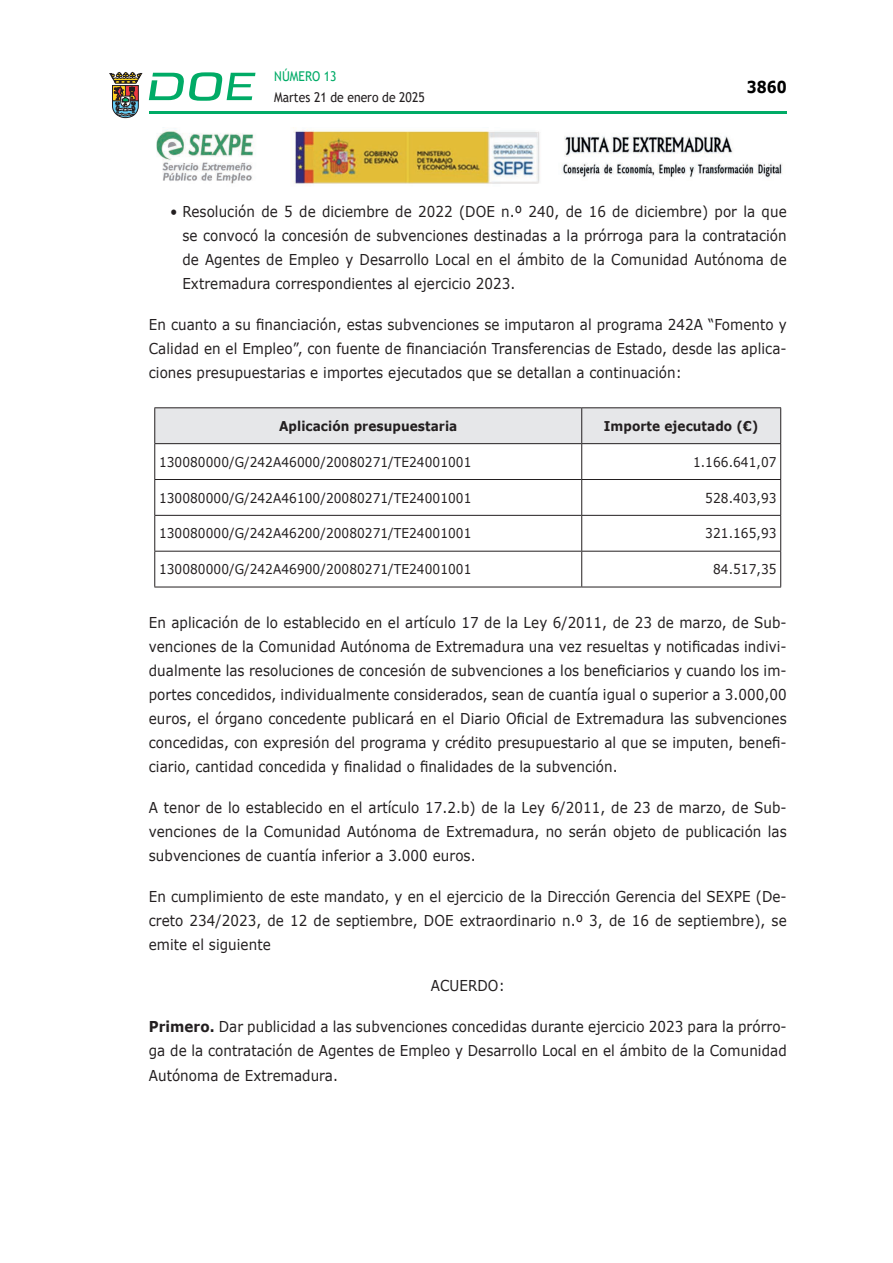
<style>
.page{position:relative;width:893px;height:1263px;background:#fff}
.page>*{position:absolute;margin:0;border:0;box-sizing:border-box;transform-origin:0 0}
.t1{font:700 16.5px "Verdana";color:#000;scale:.85 1}
.CUERPO_DE_TEXTO{font:15px/24px "Verdana";letter-spacing:.005em;color:#231f20;text-align:justify;scale:.9 1}
.CUERPO_DE_TEXTO_TABL{font:13.5px "Verdana";letter-spacing:.005em;color:#231f20;scale:.9 1}
.TABLATITULO{font:700 13.5px "Verdana";letter-spacing:.005em;color:#231f20;scale:.9 1}
.t2{font:13.5px "Trebuchet MS";color:#231f20;scale:.9 1}
.t3{font:13.5px "Trebuchet MS";color:#00ab67;scale:.9 1}
.s1{font-weight:700}
</style>
<div class="page">
<hr style="left:149px;top:111px;width:638px;height:3px;background:#00ab66">
<svg style="left:109px;top:72px;width:33px;height:46px"></svg>
<svg style="left:149px;top:72px;width:106px;height:29px"></svg>
<div style="left:155px;top:408px;width:625px;height:35px;background:#e6e7e9"></div>
<hr style="left:154px;top:407px;width:428px;height:1px;background:#231f20">
<hr style="left:582px;top:407px;width:199px;height:1px;background:#231f20">
<hr style="left:154px;top:443px;width:428px;height:1px;background:#231f20">
<hr style="left:582px;top:443px;width:199px;height:1px;background:#231f20">
<hr style="left:154px;top:587px;width:428px;height:1px;background:#231f20">
<hr style="left:582px;top:587px;width:199px;height:1px;background:#231f20">
<hr style="left:154px;top:408px;width:1px;height:35px;background:#231f20">
<hr style="left:581px;top:408px;width:1px;height:35px;background:#231f20">
<hr style="left:780px;top:408px;width:1px;height:35px;background:#231f20">
<hr style="left:154px;top:444px;width:1px;height:35px;background:#231f20">
<hr style="left:581px;top:444px;width:1px;height:35px;background:#231f20">
<hr style="left:780px;top:444px;width:1px;height:35px;background:#231f20">
<hr style="left:154px;top:479px;width:428px;height:1px;background:#231f20">
<hr style="left:154px;top:480px;width:1px;height:35px;background:#231f20">
<hr style="left:582px;top:479px;width:199px;height:1px;background:#231f20">
<hr style="left:581px;top:480px;width:1px;height:35px;background:#231f20">
<hr style="left:780px;top:480px;width:1px;height:35px;background:#231f20">
<hr style="left:154px;top:515px;width:428px;height:1px;background:#231f20">
<hr style="left:154px;top:516px;width:1px;height:35px;background:#231f20">
<hr style="left:582px;top:515px;width:199px;height:1px;background:#231f20">
<hr style="left:581px;top:516px;width:1px;height:35px;background:#231f20">
<hr style="left:780px;top:516px;width:1px;height:35px;background:#231f20">
<hr style="left:154px;top:551px;width:428px;height:1px;background:#231f20">
<hr style="left:154px;top:551px;width:1px;height:36px;background:#231f20">
<hr style="left:582px;top:551px;width:199px;height:1px;background:#231f20">
<hr style="left:581px;top:551px;width:1px;height:36px;background:#231f20">
<hr style="left:780px;top:551px;width:1px;height:36px;background:#231f20">
<img style="left:156px;top:128px;width:627px;height:56px">
<p class="t3" style="left:274px;top:67px;width:71px">NÚMERO 13</p>
<p class="t2" style="left:274px;top:88px;width:169px">Martes 21 de enero de 2025</p>
<p class="t1" style="left:747px;top:75px;width:48px">3860</p>
<p class="CUERPO_DE_TEXTO" style="left:182px;top:199px;width:673px;text-indent:-12px">• Resolución de 5 de diciembre de 2022 (DOE n.º 240, de 16 de diciembre) por la que se convocó la concesión de subvenciones destinadas a la prórroga para la contratación de Agentes de Empleo y Desarrollo Local en el ámbito de la Comunidad Autónoma de Extremadura correspondientes al ejercicio 2023.</p>
<p class="CUERPO_DE_TEXTO" style="left:149px;top:312px;width:710px">En cuanto a su financiación, estas subvenciones se imputaron al programa 242A “Fomento y Calidad en el Empleo”, con fuente de financiación Transferencias de Estado, desde las aplica&shy;ciones presupuestarias e importes ejecutados que se detallan a continuación:</p>
<p class="TABLATITULO" style="left:279px;top:416px;width:200px">Aplicación presupuestaria</p>
<p class="TABLATITULO" style="left:604px;top:416px;width:173px">Importe ejecutado (€)</p>
<p class="CUERPO_DE_TEXTO_TABL" style="left:159px;top:452px;width:349px">130080000/G/242A46000/20080271/TE24001001</p>
<p class="CUERPO_DE_TEXTO_TABL" style="left:693px;top:452px;width:94px">1.166.641,07</p>
<p class="CUERPO_DE_TEXTO_TABL" style="left:159px;top:488px;width:349px">130080000/G/242A46100/20080271/TE24001001</p>
<p class="CUERPO_DE_TEXTO_TABL" style="left:705px;top:488px;width:81px">528.403,93</p>
<p class="CUERPO_DE_TEXTO_TABL" style="left:159px;top:524px;width:349px">130080000/G/242A46200/20080271/TE24001001</p>
<p class="CUERPO_DE_TEXTO_TABL" style="left:705px;top:524px;width:81px">321.165,93</p>
<p class="CUERPO_DE_TEXTO_TABL" style="left:159px;top:560px;width:349px">130080000/G/242A46900/20080271/TE24001001</p>
<p class="CUERPO_DE_TEXTO_TABL" style="left:713px;top:560px;width:72px">84.517,35</p>
<p class="CUERPO_DE_TEXTO" style="left:149px;top:611px;width:710px">En aplicación de lo establecido en el artículo 17 de la Ley 6/2011, de 23 de marzo, de Sub&shy;venciones de la Comunidad Autónoma de Extremadura una vez resueltas y notificadas indivi&shy;dualmente las resoluciones de concesión de subvenciones a los beneficiarios y cuando los im&shy;portes concedidos, individualmente considerados, sean de cuantía igual o superior a 3.000,00 euros, el órgano concedente publicará en el Diario Oficial de Extremadura las subvenciones concedidas, con expresión del programa y crédito presupuestario al que se imputen, benefi&shy;ciario, cantidad concedida y finalidad o finalidades de la subvención.</p>
<p class="CUERPO_DE_TEXTO" style="left:149px;top:796px;width:710px">A tenor de lo establecido en el artículo 17.2.b) de la Ley 6/2011, de 23 de marzo, de Sub&shy;venciones de la Comunidad Autónoma de Extremadura, no serán objeto de publicación las subvenciones de cuantía inferior a 3.000 euros.</p>
<p class="CUERPO_DE_TEXTO" style="left:149px;top:885px;width:710px">En cumplimiento de este mandato, y en el ejercicio de la Dirección Gerencia del SEXPE (De&shy;creto 234/2023, de 12 de septiembre, DOE extraordinario n.º 3, de 16 de septiembre), se emite el siguiente</p>
<p class="CUERPO_DE_TEXTO" style="left:431px;top:974px;width:84px">ACUERDO:</p>
<p class="CUERPO_DE_TEXTO" style="left:149px;top:1015px;width:710px"><span class="s1">Primero.</span> Dar publicidad a las subvenciones concedidas durante ejercicio 2023 para la prórro&shy;ga de la contratación de Agentes de Empleo y Desarrollo Local en el ámbito de la Comunidad Autónoma de Extremadura.</p>
</div>
